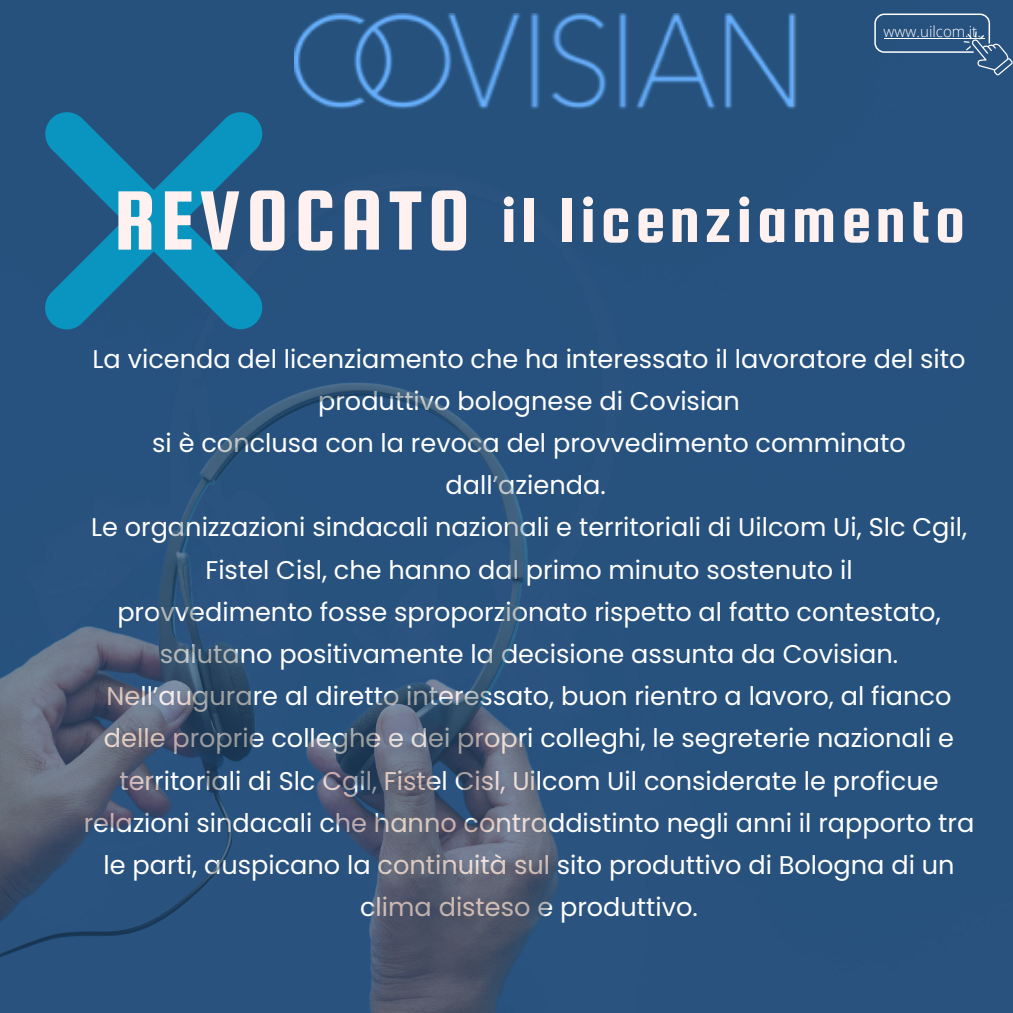
<style>
.page{position:relative;width:1013px;height:1013px;background:#fff}
.page>*{position:absolute;margin:0;border:0;box-sizing:border-box;transform-origin:0 0}
.t1{font:90px "Squada One";letter-spacing:.055em;color:#fff1ef}
.t2{font:67.38px "Squada One";letter-spacing:.07em;color:#fff1ef}
.t3{font:25.62px/42.2px "Poppins";color:#fff;text-align:center}
.t4{font:300 15.12px "Open Sans";color:#fff}
</style>
<div class="page">
<div style="left:0;top:0;width:1012px;height:299px;background:#26517c"></div>
<svg style="left:43px;top:110px;width:221px;height:189px;background:#17729d"></svg>
<img style="left:294px;top:14px;width:507px;height:96px">
<img style="left:0;top:299px;width:1012px;height:713px">
<svg style="left:874px;top:14px;width:138px;height:61px;background:#355d87"></svg>
<hr style="left:883px;top:38px;width:101px;height:1px;background:#fff">
<p class="t4" style="left:883px;top:20px;width:102px">www.uilcom.it..</p>
<p class="t1" style="left:114px;top:172px;width:358px">REVOCATO</p>
<p class="t2" style="left:500px;top:184px;width:467px">il licenziamento</p>
<p class="t3" style="left:92px;top:337px;width:874px">La vicenda del licenziamento che ha interessato il lavoratore del sito produttivo bolognese di Covisian</p>
<p class="t3" style="left:152px;top:422px;width:755px">si è conclusa con la revoca del provvedimento comminato dall’azienda.</p>
<p class="t3" style="left:91px;top:506px;width:877px">Le organizzazioni sindacali nazionali e territoriali di Uilcom Ui, Slc Cgil,<br>Fistel Cisl, che hanno dal primo minuto sostenuto il</p>
<p class="t3" style="left:117px;top:590px;width:824px">provvedimento fosse sproporzionato rispetto al fatto contestato, salutano positivamente la decisione assunta da Covisian.</p>
<p class="t3" style="left:104px;top:675px;width:851px">Nell’augurare al diretto interessato, buon rientro a lavoro, al fianco delle proprie colleghe e dei propri colleghi, le segreterie nazionali e territoriali di Slc Cgil, Fistel Cisl, Uilcom Uil considerate le proficue</p>
<p class="t3" style="left:84px;top:801px;width:892px">relazioni sindacali che hanno contraddistinto negli anni il rapporto tra le parti, auspicano la continuità sul sito produttivo di Bologna di un clima disteso e produttivo.</p>
</div>
